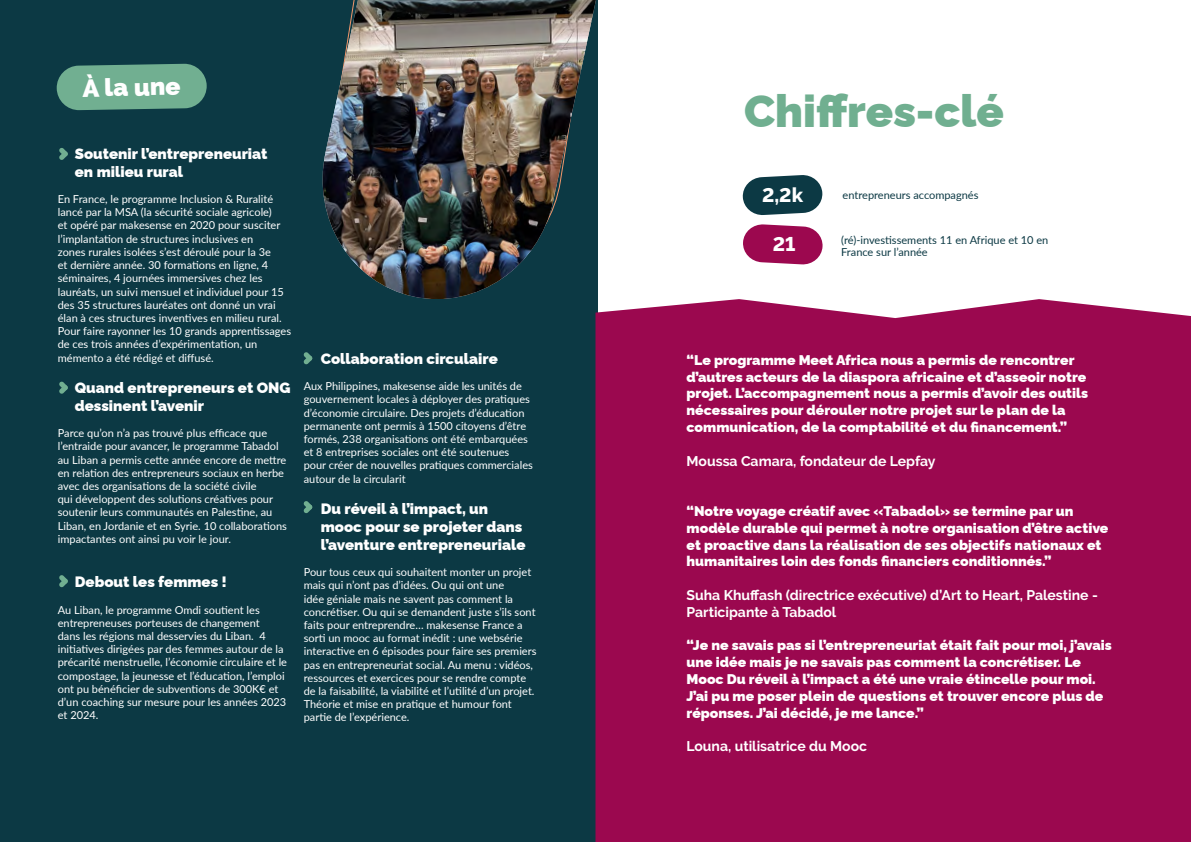
<style>
.page{position:relative;width:1191px;height:842px;background:#fff}
.page>*{position:absolute;margin:0;border:0;box-sizing:border-box;transform-origin:0 0}
.t1{font:900 45px "Raleway";color:#70af90}
.t2{font:800 24.9px "Raleway";color:#fff}
.t3{font:800 20px "Raleway";color:#fff}
.t4{font:900 15px/18px "Raleway";color:#fff}
.t5{font:900 14px/16.8px "Raleway";color:#fff}
.t6{font:700 14px/16.8px "Raleway";color:#fff}
.t7{font:11px/13.2px "Lato";color:#fff}
.t8{font:11px/12px "Lato";color:#0c3944}
</style>
<div class="page">
<div style="left:0;top:0;width:597px;height:842px;background:#0c3944"></div>
<div style="left:595px;top:299px;width:596px;height:543px;background:#9b084f"></div>
<svg style="left:743px;top:224px;width:80px;height:41px"></svg>
<svg style="left:742px;top:175px;width:81px;height:40px;background:#355a63"></svg>
<svg style="left:56px;top:64px;width:151px;height:46px;background:#66a389"></svg>
<svg style="left:59px;top:148px;width:9px;height:12px"></svg>
<svg style="left:59px;top:381px;width:9px;height:13px"></svg>
<svg style="left:59px;top:575px;width:9px;height:12px"></svg>
<svg style="left:303px;top:501px;width:9px;height:12px"></svg>
<svg style="left:303px;top:352px;width:9px;height:12px"></svg>
<svg style="left:596px;top:0;width:22px;height:310px"></svg>
<img style="left:322px;top:0;width:274px;height:310px">
<h2 class="t2" style="left:83px;top:73px;width:99px;rotate:-1deg">À la une</h2>
<h3 class="t4" style="left:75px;top:143px;width:194px">Soutenir l’entrepreneuriat en milieu rural</h3>
<p class="t7" style="left:58px;top:192px;width:235px">En France, le programme Inclusion &amp; Ruralité lancé par la MSA (la sécurité sociale agricole)<br>et opéré par makesense en 2020 pour susciter l’implantation de structures inclusives en<br>zones rurales isolées s’est déroulé pour la 3e<br>et dernière année. 30 formations en ligne, 4 séminaires, 4 journées immersives chez les lauréats, un suivi mensuel et individuel pour 15 des 35 structures lauréates ont donné un vrai élan à ces structures inventives en milieu rural.<br>Pour faire rayonner les 10 grands apprentissages de ces trois années d’expérimentation, un mémento a été rédigé et diffusé.</p>
<h3 class="t4" style="left:75px;top:377px;width:217px">Quand entrepreneurs et ONG dessinent l’avenir</h3>
<p class="t7" style="left:58px;top:426px;width:231px">Parce qu’on n’a pas trouvé plus efficace que l’entraide pour avancer, le programme Tabadol au Liban a permis cette année encore de mettre en relation des entrepreneurs sociaux en herbe avec des organisations de la société civile<br>qui développent des solutions créatives pour soutenir leurs communautés en Palestine, au Liban, en Jordanie et en Syrie. 10 collaborations impactantes ont ainsi pu voir le jour.</p>
<h3 class="t4" style="left:75px;top:571px;width:154px">Debout les femmes !</h3>
<p class="t7" style="left:58px;top:602px;width:231px">Au Liban, le programme Omdi soutient les entrepreneuses porteuses de changement<br>dans les régions mal desservies du Liban. 4 initiatives dirigées par des femmes autour de la précarité menstruelle, l’économie circulaire et le compostage, la jeunesse et l’éducation, l’emploi ont pu bénéficier de subventions de 300K€ et d’un coaching sur mesure pour les années 2023 et 2024.</p>
<h3 class="t4" style="left:321px;top:348px;width:179px">Collaboration circulaire</h3>
<p class="t7" style="left:304px;top:379px;width:231px">Aux Philippines, makesense aide les unités de gouvernement locales à déployer des pratiques d’économie circulaire. Des projets d’éducation permanente ont permis à 1500 citoyens d’être formés, 238 organisations ont été embarquées et 8 entreprises sociales ont été soutenues pour créer de nouvelles pratiques commerciales autour de la circularit</p>
<h3 class="t4" style="left:321px;top:498px;width:206px">Du réveil à l’impact, un mooc pour se projeter dans l’aventure entrepreneuriale</h3>
<p class="t7" style="left:304px;top:565px;width:234px">Pour tous ceux qui souhaitent monter un projet mais qui n’ont pas d’idées. Ou qui ont une<br>idée géniale mais ne savent pas comment la concrétiser. Ou qui se demandent juste s’ils sont faits pour entreprendre… makesense France a sorti un mooc au format inédit : une websérie interactive en 6 épisodes pour faire ses premiers pas en entrepreneuriat social. Au menu : vidéos, ressources et exercices pour se rendre compte de la faisabilité, la viabilité et l’utilité d’un projet.<br>Théorie et mise en pratique et humour font partie de l’expérience.</p>
<h1 class="t1" style="left:744px;top:75px;width:261px">Chiffres-clé</h1>
<h3 class="t3" style="left:762px;top:179px;width:42px">2,2k</h3>
<h3 class="t3" style="left:773px;top:228px;width:24px">21</h3>
<p class="t8" style="left:842px;top:189px;width:137px">entrepreneurs accompagnés</p>
<p class="t8" style="left:841px;top:233px;width:209px">(ré)-investissements 11 en Afrique et 10 en<br>France sur l’année</p>
<p class="t5" style="left:686px;top:350px;width:403px">“Le programme Meet Africa nous a permis de rencontrer d’autres acteurs de la diaspora africaine et d’asseoir notre projet. L’accompagnement nous a permis d’avoir des outils nécessaires pour dérouler notre projet sur le plan de la communication, de la comptabilité et du financement.”</p>
<p class="t6" style="left:686px;top:452px;width:251px">Moussa Camara, fondateur de Lepfay</p>
<p class="t5" style="left:686px;top:501px;width:423px">“Notre voyage créatif avec «Tabadol» se termine par un modèle durable qui permet à notre organisation d’être active et proactive dans la réalisation de ses objectifs nationaux et humanitaires loin des fonds financiers conditionnés.”</p>
<p class="t6" style="left:686px;top:587px;width:413px">Suha Khuffash (directrice exécutive) d’Art to Heart, Palestine -<br>Participante à Tabadol</p>
<p class="t5" style="left:686px;top:635px;width:427px">“Je ne savais pas si l’entrepreneuriat était fait pour moi, j’avais une idée mais je ne savais pas comment la concrétiser. Le Mooc Du réveil à l’impact a été une vraie étincelle pour moi.<br>J’ai pu me poser plein de questions et trouver encore plus de réponses. J’ai décidé, je me lance.”</p>
<p class="t6" style="left:686px;top:738px;width:182px">Louna, utilisatrice du Mooc</p>
</div>
